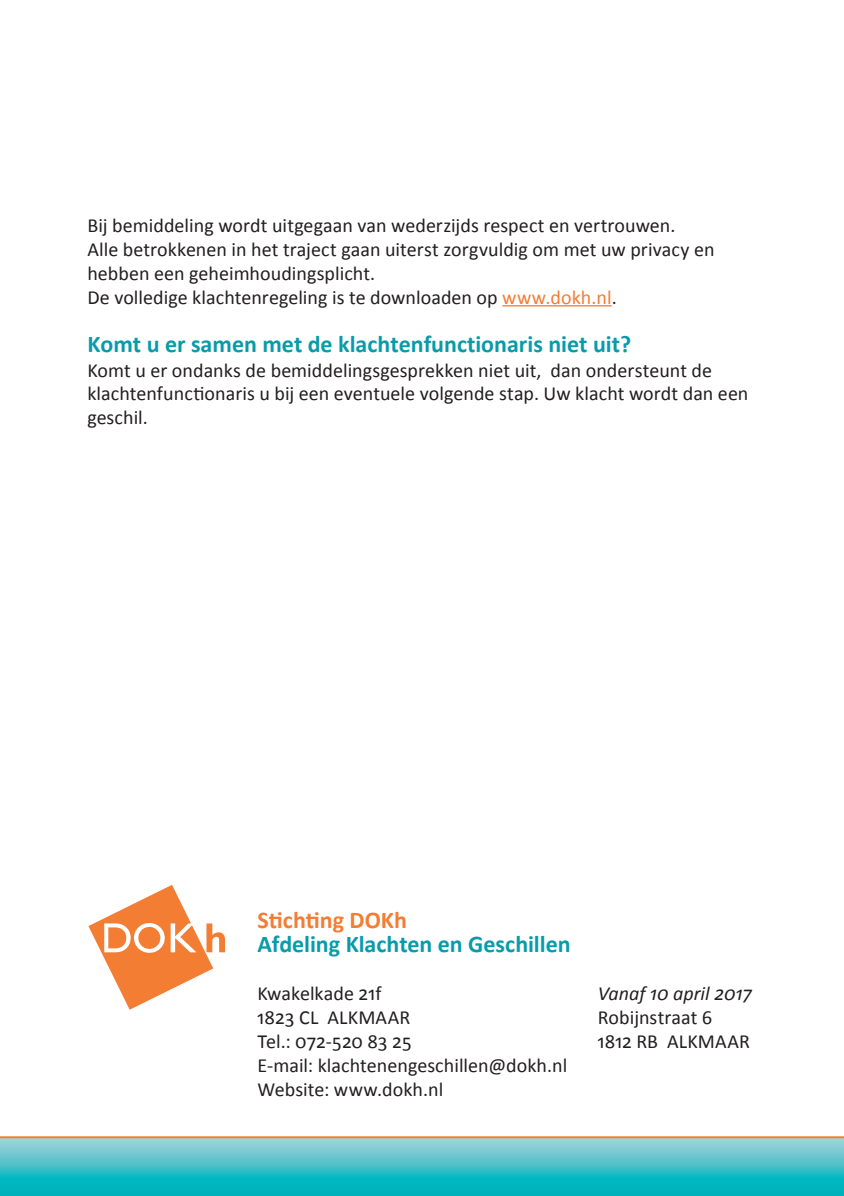
<style>
.page{position:relative;width:844px;height:1196px;background:#fff}
.page>*{position:absolute;margin:0;border:0;box-sizing:border-box;transform-origin:0 0}
.t1{font:700 24px "Calibri";color:#099baa}
.t2{font:700 24px "Calibri";color:#f47d34}
.t3{font:20px/24px "Calibri";letter-spacing:.005em;color:#231f20}
.t4{font:italic 20px "Calibri";color:#231f20}
.s1{color:#f47d34}
</style>
<div class="page">
<svg style="left:0;top:1138px;width:844px;height:57px;background:#44bfc7"></svg>
<hr style="left:0;top:1136px;width:844px;height:2px;background:#f47d34">
<svg style="left:88px;top:885px;width:137px;height:124px"></svg>
<hr style="left:502px;top:305px;width:109px;height:1px;background:#f47d34">
<svg style="left:0;top:1192px;width:4px;height:4px"></svg>
<svg style="left:840px;top:1192px;width:4px;height:4px"></svg>
<p class="t3" style="left:87px;top:212px;width:628px">Bij bemiddeling wordt uitgegaan van wederzijds respect en vertrouwen.<br>Alle betrokkenen in het traject gaan uiterst zorgvuldig om met uw privacy en hebben een geheimhoudingsplicht.<br>De volledige klachtenregeling is te downloaden op <span class="s1">www.dokh.nl</span>.</p>
<p class="t1" style="left:87px;top:329px;width:545px">Komt u er samen met de klachtenfunctionaris niet uit?</p>
<p class="t3" style="left:87px;top:357px;width:662px;line-height:23.4px">Komt u er ondanks de bemiddelingsgesprekken niet uit, dan ondersteunt de klachtenfunctionaris u bij een eventuele volgende stap. Uw klacht wordt dan een geschil.</p>
<p class="t2" style="left:257px;top:905px;width:151px">Stichting DOKh</p>
<p class="t1" style="left:257px;top:929px;width:314px">Afdeling Klachten en Geschillen</p>
<p class="t3" style="left:257px;top:980px;width:125px">Kwakelkade 21f</p>
<p class="t4" style="left:598px;top:980px;width:155px">Vanaf 10 april 2017</p>
<p class="t3" style="left:257px;top:1004px;width:154px">1823 CL ALKMAAR</p>
<p class="t3" style="left:598px;top:1004px;width:116px">Robijnstraat 6</p>
<p class="t3" style="left:257px;top:1028px;width:156px">Tel.: 072-520 83 25</p>
<p class="t3" style="left:598px;top:1028px;width:154px">1812 RB ALKMAAR</p>
<p class="t3" style="left:257px;top:1052px;width:311px">E-mail: klachtenengeschillen@dokh.nl<br>Website: www.dokh.nl</p>
</div>
